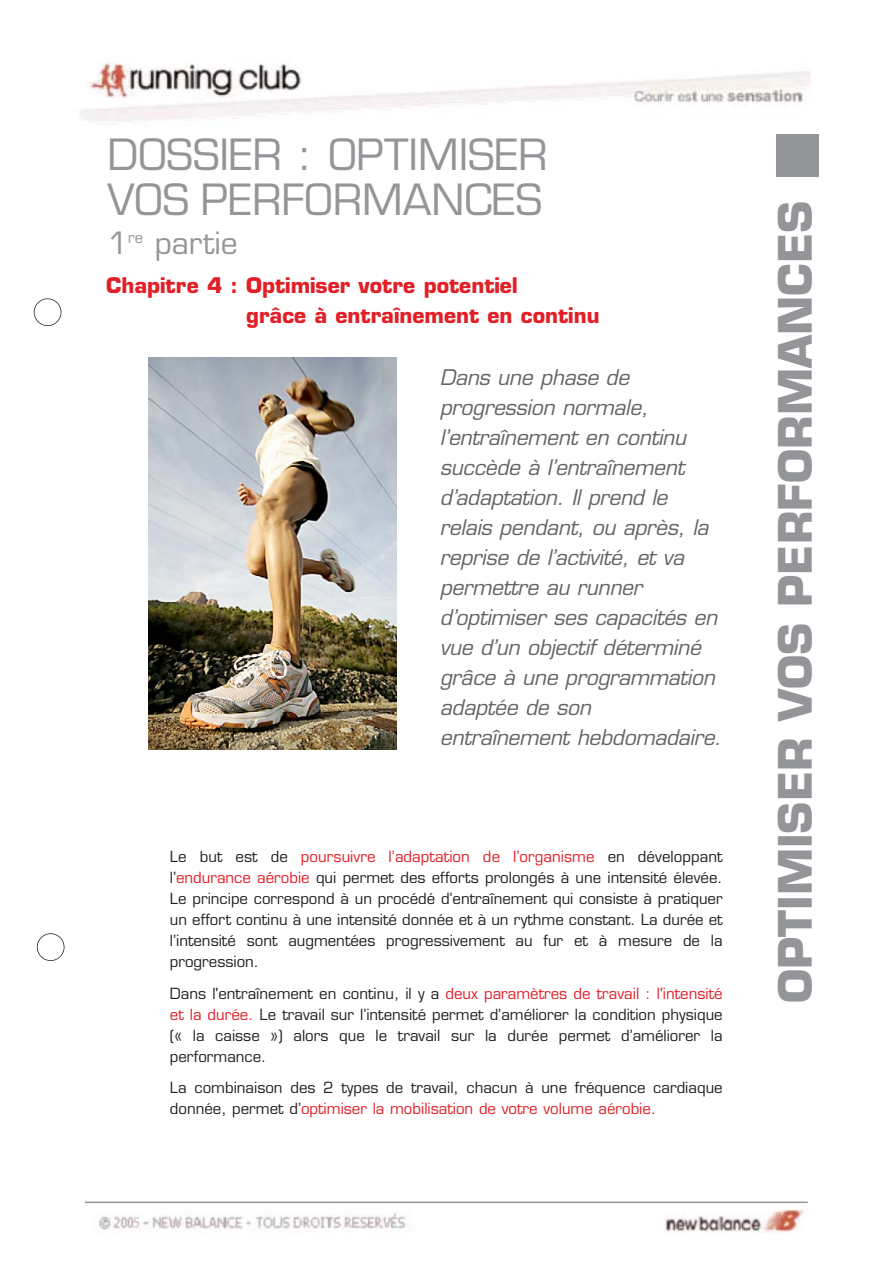
<style>
.page{position:relative;width:893px;height:1263px;background:#fff}
.page>*{position:absolute;margin:0;border:0;box-sizing:border-box;transform-origin:0 0}
.t1{font:700 45px "Eurostile";color:#939598}
.t2{font:42px/45px "Eurostile";color:#939598}
.t3{font:30px "Eurostile";color:#939598}
.t4{font:italic 21px/30px "Eurostile";letter-spacing:-.015em;color:#636466}
.t5{font:700 21px/30px "Eurostile";color:#e21f26}
.t6{font:15px/21px "Eurostile";color:#231f20;text-align:justify}
.s1{color:#e21f26}
</style>
<div class="page">
<img style="left:80px;top:62px;width:730px;height:63px">
<img style="left:99px;top:1209px;width:705px;height:24px">
<hr style="left:85px;top:1201px;width:723px;height:2px;background:#939598">
<div style="left:776px;top:135px;width:42px;height:42px;background:#939598"></div>
<div style="left:34px;top:298px;width:27px;height:28px;border:2px solid #231f20;border-radius:50%"></div>
<div style="left:37px;top:933px;width:27px;height:28px;border:2px solid #231f20;border-radius:50%"></div>
<img style="left:149px;top:358px;width:248px;height:391px">
<h2 class="t2" style="left:108px;top:136px;width:442px">DOSSIER : OPTIMISER<br>VOS PERFORMANCES</h2>
<h3 class="t3" style="left:108px;top:231px;width:132px">1<sup>re</sup> partie</h3>
<h3 class="t5" style="left:246px;top:272px;width:355px;text-indent:-140px">Chapitre 4 : Optimiser votre potentiel<br>grâce à entraînement en continu</h3>
<p class="t4" style="left:440px;top:364px;width:287px">Dans une phase de progression normale, l’entraînement en continu succède à l’entraînement d’adaptation. Il prend le relais pendant, ou après, la reprise de l’activité, et va permettre au runner d’optimiser ses capacités en vue d’un objectif déterminé grâce à une programmation adaptée de son entraînement hebdomadaire.</p>
<p class="t6" style="left:170px;top:848px;width:554px">Le but est de <span class="s1">poursuivre l’adaptation de l’organisme</span> en développant l’<span class="s1">endurance aérobie</span> qui permet des efforts prolongés à une intensité élevée.<br>Le principe correspond à un procédé d’entraînement qui consiste à pratiquer un effort continu à une intensité donnée et à un rythme constant. La durée et l’intensité sont augmentées progressivement au fur et à mesure de la progression.</p>
<p class="t6" style="left:170px;top:984px;width:554px">Dans l'entraînement en continu, il y a <span class="s1">deux paramètres de travail : l'intensité et la durée.</span> Le travail sur l’intensité permet d’améliorer la condition physique (« la caisse ») alors que le travail sur la durée permet d’améliorer la performance.</p>
<p class="t6" style="left:170px;top:1079px;width:554px">La combinaison des 2 types de travail, chacun à une fréquence cardiaque donnée, permet d’<span class="s1">optimiser la mobilisation de votre volume aérobie.</span></p>
<h1 class="t1" style="left:778px;top:1003px;width:804px;rotate:-90deg">OPTIMISER VOS PERFORMANCES</h1>
</div>
